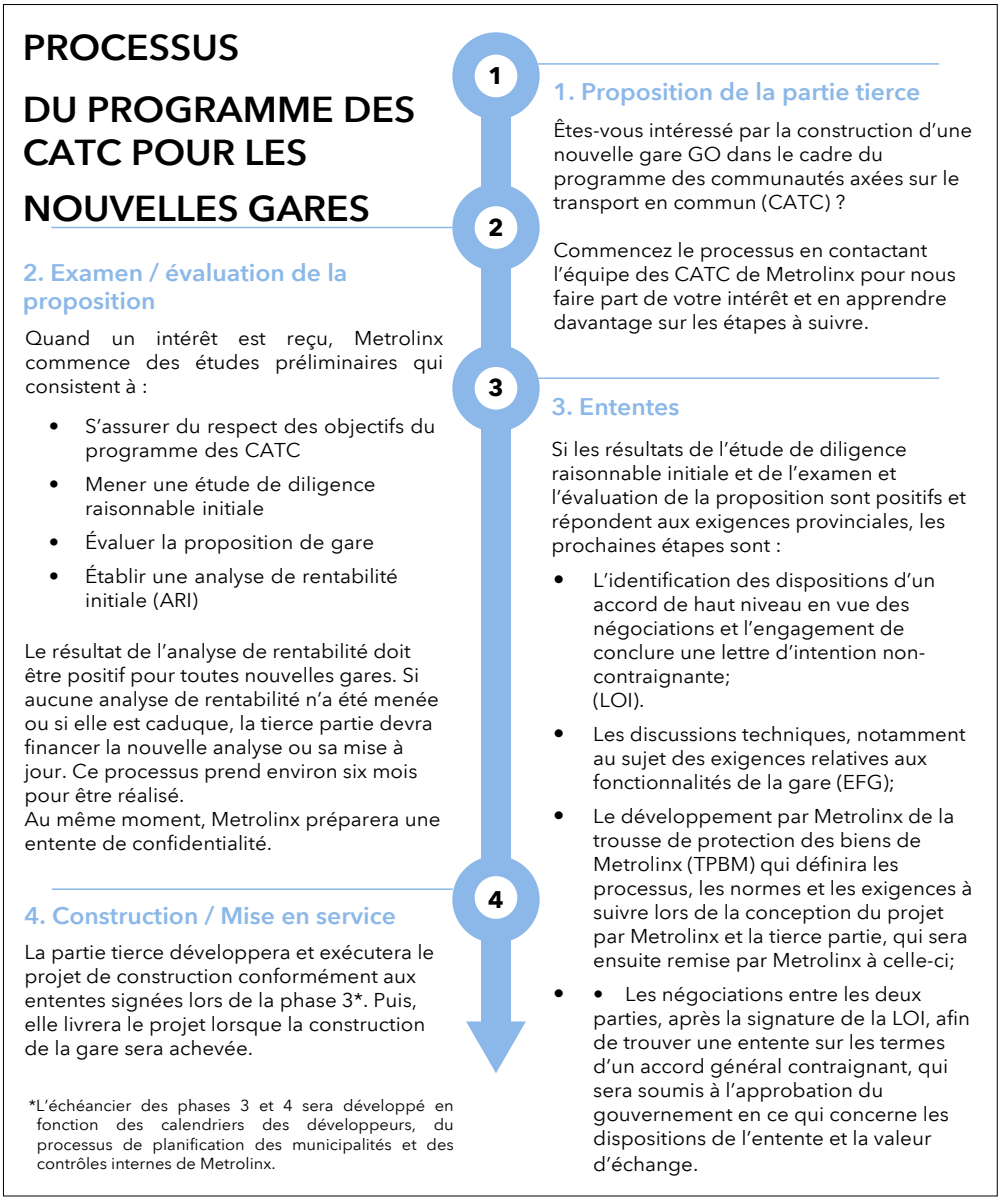
<style>
.page{position:relative;width:1000px;height:1200px;background:#fff}
.page>*{position:absolute;margin:0;border:0;box-sizing:border-box;transform-origin:0 0}
.t1{font:600 36px/61.8px "Avenir Next LT Pro";color:#000}
.t2{font:600 24px/28.8px "Avenir Next LT Pro";color:#8bb8e8}
.t3{font:700 24px "Avenir Next LT Pro";color:#000}
.t4{font:20px/24px "Avenir Next LT Pro";color:#000}
.t5{font:16px/19.2px "Avenir Next LT Pro";color:#000;text-align:justify}
.s1{font-size:22px}
</style>
<div class="page">
<hr style="left:539px;top:63px;width:400px;height:2px;background:#8bb8e8">
<hr style="left:52px;top:227px;width:400px;height:1px;background:#8bb8e8">
<hr style="left:539px;top:377px;width:400px;height:2px;background:#8bb8e8">
<hr style="left:52px;top:888px;width:400px;height:2px;background:#8bb8e8">
<div style="left:481px;top:76px;width:30px;height:954px;background:#8bb8e8"></div>
<svg style="left:466px;top:1021px;width:60px;height:52px"></svg>
<div style="left:453px;top:33px;width:86px;height:86px;background:#8bb8e8;border-radius:50%"></div>
<div style="left:452px;top:32px;width:88px;height:88px;border:2px solid #8bb8e8;border-radius:50%"></div>
<div style="left:475px;top:55px;width:42px;height:42px;background:#fff;border-radius:50%"></div>
<div style="left:453px;top:185px;width:86px;height:85px;background:#8bb8e8;border-radius:50%"></div>
<div style="left:452px;top:184px;width:88px;height:87px;border:2px solid #8bb8e8;border-radius:50%"></div>
<div style="left:475px;top:206px;width:42px;height:43px;background:#fff;border-radius:50%"></div>
<div style="left:453px;top:346px;width:86px;height:85px;background:#8bb8e8;border-radius:50%"></div>
<div style="left:452px;top:345px;width:88px;height:87px;border:2px solid #8bb8e8;border-radius:50%"></div>
<div style="left:475px;top:367px;width:42px;height:43px;background:#fff;border-radius:50%"></div>
<div style="left:453px;top:857px;width:86px;height:85px;background:#8bb8e8;border-radius:50%"></div>
<div style="left:452px;top:856px;width:88px;height:87px;border:2px solid #8bb8e8;border-radius:50%"></div>
<div style="left:475px;top:876px;width:42px;height:43px;background:#fff;border-radius:50%"></div>
<h1 class="t1" style="left:23px;top:17px;width:394px">PROCESSUS<br>DU PROGRAMME DES</h1>
<h1 class="t1" style="left:23px;top:125px;width:349px;line-height:55.4px">CATC POUR LES<br>NOUVELLES GARES</h1>
<p class="t2" style="left:23px;top:258px;width:326px">2. Examen / évaluation de la proposition</p>
<p class="t4" style="left:25px;top:326px;width:420px;text-align:justify">Quand un intérêt est reçu, Metrolinx commence des études préliminaires qui consistent à :</p>
<p class="t4" style="left:85px;top:414px;width:352px;text-indent:-36px">• S’assurer du respect des objectifs du programme des CATC</p>
<p class="t4" style="left:85px;top:472px;width:292px;text-indent:-36px">• Mener une étude de diligence raisonnable initiale</p>
<p class="t4" style="left:49px;top:530px;width:327px">• Évaluer la proposition de gare</p>
<p class="t4" style="left:85px;top:564px;width:314px;text-indent:-36px">• Établir une analyse de rentabilité initiale (ARI)</p>
<p class="t4" style="left:24px;top:639px;width:418px">Le résultat de l’analyse de rentabilité doit être positif pour toutes nouvelles gares. Si aucune analyse de rentabilité n’a été menée ou si elle est caduque, la tierce partie devra financer la nouvelle analyse ou sa mise à jour. Ce processus prend environ six mois pour être réalisé.<br>Au même moment, Metrolinx préparera une entente de confidentialité.</p>
<p class="t2" style="left:24px;top:901px;width:373px">4. Construction / Mise en service</p>
<p class="t4" style="left:24px;top:940px;width:411px">La partie tierce développera et exécutera le projet de construction conformément aux ententes signées lors de la phase 3*. Puis, elle livrera le projet lorsque la construction de la gare sera achevée.</p>
<p class="t5" style="left:37px;top:1096px;width:418px;text-indent:-8px">*L’échéancier des phases 3 et 4 sera développé en fonction des calendriers des développeurs, du processus de planification des municipalités et des contrôles internes de Metrolinx.</p>
<p class="t3" style="left:488px;top:61px;width:17px">1</p>
<p class="t3" style="left:488px;top:213px;width:17px">2</p>
<p class="t3" style="left:488px;top:373px;width:17px">3</p>
<p class="t3" style="left:488px;top:885px;width:17px">4</p>
<p class="t2" style="left:553px;top:77px;width:369px">1. Proposition de la partie tierce</p>
<p class="t4" style="left:553px;top:118px;width:420px">Êtes-vous intéressé par la construction d’une nouvelle gare GO dans le cadre du programme des communautés axées sur le transport en commun (CATC) ?</p>
<p class="t4" style="left:553px;top:238px;width:404px">Commencez le processus en contactant l’équipe des CATC de Metrolinx pour nous faire part de votre intérêt et en apprendre davantage sur les étapes à suivre.</p>
<p class="t2" style="left:552px;top:392px;width:129px">3. Ententes</p>
<p class="t4" style="left:552px;top:437px;width:416px">Si les résultats de l’étude de diligence raisonnable initiale et de l’examen et l’évaluation de la proposition sont positifs et répondent aux exigences provinciales, les prochaines étapes sont :</p>
<p class="t4" style="left:593px;top:568px;width:344px;text-indent:-40px"><span class="s1">•</span> L’identification des dispositions d’un accord de haut niveau en vue des négociations et l’engagement de conclure une lettre d’intention non&shy;contraignante;<br>(LOI).</p>
<p class="t4" style="left:593px;top:722px;width:374px;text-indent:-40px"><span class="s1">•</span> Les discussions techniques, notamment au sujet des exigences relatives aux fonctionnalités de la gare (EFG);</p>
<p class="t4" style="left:593px;top:804px;width:381px;text-indent:-40px"><span class="s1">•</span> Le développement par Metrolinx de la trousse de protection des biens de Metrolinx (TPBM) qui définira les processus, les normes et les exigences à suivre lors de la conception du projet par Metrolinx et la tierce partie, qui sera ensuite remise par Metrolinx à celle-ci;</p>
<p class="t4" style="left:593px;top:982px;width:378px;text-indent:-40px"><span class="s1">•</span> • Les négociations entre les deux parties, après la signature de la LOI, afin de trouver une entente sur les termes d’un accord général contraignant, qui sera soumis à l’approbation du gouvernement en ce qui concerne les dispositions de l’entente et la valeur d’échange.</p>
</div>
